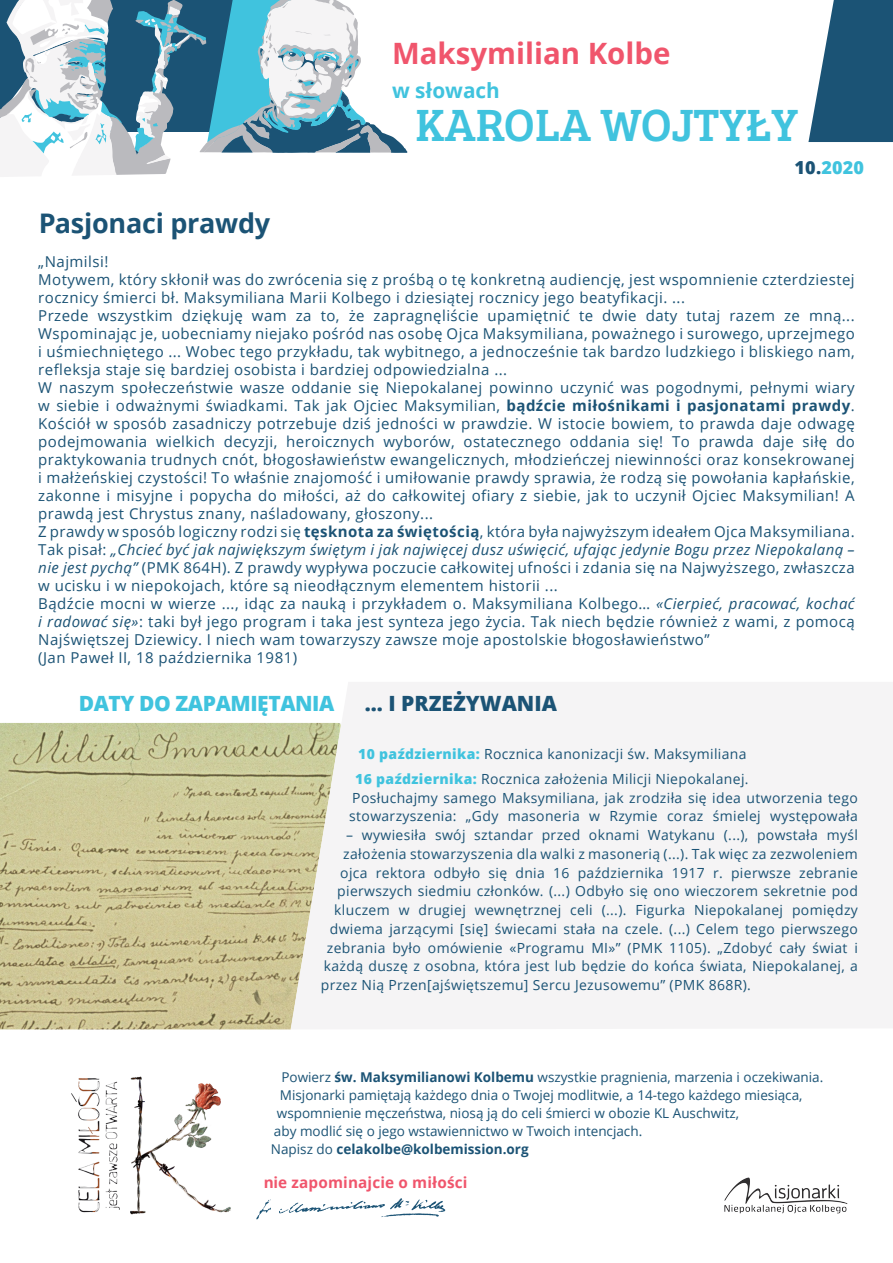
<style>
.page{position:relative;width:893px;height:1263px;background:#fff}
.page>*{position:absolute;margin:0;border:0;box-sizing:border-box;transform-origin:0 0}
.t1{font:46.65px "Bree Serif";color:#40c3de}
.t2{font:700 29.4px "Open Sans";color:#f0556c}
.t3{font:700 27px "Open Sans";letter-spacing:-.01em;color:#1b5375}
.t4{font:800 21px "Open Sans";letter-spacing:-.02em;color:#40c3de}
.t5{font:800 21px "Open Sans";color:#1b5375}
.t6{font:700 20.7px "Open Sans";color:#40c3de}
.t7{font:800 18px "Open Sans";letter-spacing:.01em;color:#40c3de}
.t8{font:700 15.3px "Open Sans";letter-spacing:.01em;color:#f0556c}
.t9{font:15px/18px "Open Sans";letter-spacing:.03em;color:#1b5375}
.t10{font:13.95px/24.8px "Open Sans";letter-spacing:.025em;color:#1b5375}
.t11{font:13.5px "Open Sans";color:#1b5375}
.t12{font:700 13.5px "Open Sans";color:#1b5375}
.s1{color:#1b5375}
.s2{font-weight:700}
.s3{font-style:italic}
.s4{font-weight:800;color:#40c3de}
.s5{font-weight:400}
</style>
<div class="page">
<img style="left:0;top:723px;width:291px;height:306px">
<div style="left:291px;top:682px;width:602px;height:347px;background:#f5f4f5"></div>
<svg style="left:808px;top:0;width:85px;height:142px;background:#3e6d8a"></svg>
<img style="left:724px;top:1177px;width:124px;height:37px">
<img style="left:256px;top:1198px;width:190px;height:22px">
<img style="left:72px;top:1076px;width:159px;height:139px">
<svg style="left:0;top:0;width:407px;height:177px"></svg>
<h2 class="t2" style="left:392px;top:32px;width:280px">Maksymilian Kolbe</h2>
<h3 class="t6" style="left:392px;top:76px;width:109px">w słowach</h3>
<h1 class="t1" style="left:415px;top:91px;width:384px">KAROLA WOJTYŁY</h1>
<h3 class="t3" style="left:38px;top:204px;width:233px">Pasjonaci prawdy</h3>
<p class="t7" style="left:794px;top:153px;width:71px"><span class="s1">10.</span>2020</p>
<p class="t9" style="left:38px;top:252px;width:818px">„Najmilsi!<br>Motywem, który skłonił was do zwrócenia się z prośbą o tę konkretną audiencję, jest wspomnienie czterdziestej rocznicy śmierci bł. Maksymiliana Marii Kolbego i dziesiątej rocznicy jego beatyfikacji. ...<br>Przede wszystkim dziękuję wam za to, że zapragnęliście upamiętnić te dwie daty tutaj razem ze mną...<br>Wspominając je, uobecniamy niejako pośród nas osobę Ojca Maksymiliana, poważnego i surowego, uprzejmego i uśmiechniętego ... Wobec tego przykładu, tak wybitnego, a jednocześnie tak bardzo ludzkiego i bliskiego nam, refleksja staje się bardziej osobista i bardziej odpowiedzialna ...<br>W naszym społeczeństwie wasze oddanie się Niepokalanej powinno uczynić was pogodnymi, pełnymi wiary w siebie i odważnymi świadkami. Tak jak Ojciec Maksymilian, <span class="s2">bądźcie miłośnikami i pasjonatami prawdy</span>.<br>Kościół w sposób zasadniczy potrzebuje dziś jedności w prawdzie. W istocie bowiem, to prawda daje odwagę podejmowania wielkich decyzji, heroicznych wyborów, ostatecznego oddania się! To prawda daje siłę do praktykowania trudnych cnót, błogosławieństw ewangelicznych, młodzieńczej niewinności oraz konsekrowanej i małżeńskiej czystości! To właśnie znajomość i umiłowanie prawdy sprawia, że rodzą się powołania kapłańskie, zakonne i misyjne i popycha do miłości, aż do całkowitej ofiary z siebie, jak to uczynił Ojciec Maksymilian! A prawdą jest Chrystus znany, naśladowany, głoszony...<br>Z prawdy w sposób logiczny rodzi się <span class="s2">tęsknota za świętością</span>, która była najwyższym ideałem Ojca Maksymiliana.<br>Tak pisał: <span class="s3">„Chcieć być jak największym świętym i jak najwięcej dusz uświęcić, ufając jedynie Bogu przez Niepokalaną – nie jest pychą”</span> (PMK 864H). Z prawdy wypływa poczucie całkowitej ufności i zdania się na Najwyższego, zwłaszcza w ucisku i w niepokojach, które są nieodłącznym elementem historii ...<br>Bądźcie mocni w wierze ..., idąc za nauką i przykładem o. Maksymiliana Kolbego… <span class="s3">«Cierpieć, pracować, kochać i radować się»</span>: taki był jego program i taka jest synteza jego życia. Tak niech będzie również z wami, z pomocą Najświętszej Dziewicy. I niech wam towarzyszy zawsze moje apostolskie błogosławieństwo”<br>(Jan Paweł II, 18 października 1981)</p>
<h3 class="t4" style="left:79px;top:687px;width:257px">DATY DO ZAPAMIĘTANIA</h3>
<h3 class="t5" style="left:365px;top:687px;width:194px">... I PRZEŻYWANIA</h3>
<p class="t10" style="left:355px;top:741px;width:395px"><span class="s4">10 października:</span> Rocznica kanonizacji św. Maksymiliana<br><span class="s4">16 października:</span> Rocznica założenia Milicji Niepokalanej.</p>
<p class="t10" style="left:349px;top:788px;width:510px;line-height:18.8px">Posłuchajmy samego Maksymiliana, jak zrodziła się idea utworzenia tego stowarzyszenia: „Gdy masoneria w Rzymie coraz śmielej występowała</p>
<p class="t10" style="left:346px;top:822px;width:513px">– wywiesiła swój sztandar przed oknami Watykanu (...), powstała myśl</p>
<p class="t10" style="left:343px;top:841px;width:516px">założenia stowarzyszenia dla walki z masonerią (...). Tak więc za zezwoleniem</p>
<p class="t10" style="left:340px;top:860px;width:519px">ojca rektora odbyło się dnia 16 października 1917 r. pierwsze zebranie</p>
<p class="t10" style="left:337px;top:878px;width:522px">pierwszych siedmiu członków. (...) Odbyło się ono wieczorem sekretnie pod</p>
<p class="t10" style="left:334px;top:897px;width:525px">kluczem w drugiej wewnętrznej celi (...). Figurka Niepokalanej pomiędzy</p>
<p class="t10" style="left:330px;top:916px;width:530px">dwiema jarzącymi [się] świecami stała na czele. (...) Celem tego pierwszego</p>
<p class="t10" style="left:327px;top:935px;width:533px">zebrania było omówienie «Programu MI»” (PMK 1105). „Zdobyć cały świat i</p>
<p class="t10" style="left:324px;top:953px;width:536px">każdą duszę z osobna, która jest lub będzie do końca świata, Niepokalanej, a</p>
<p class="t10" style="left:321px;top:972px;width:432px">przez Nią Przen[ajświętszemu] Sercu Jezusowemu” (PMK 868R).</p>
<p class="t11" style="left:281px;top:1068px;width:543px">Powierz <span class="s2">św. Maksymilianowi Kolbemu</span> wszystkie pragnienia, marzenia i oczekiwania.</p>
<p class="t11" style="left:280px;top:1086px;width:524px">Misjonarki pamiętają każdego dnia o Twojej modlitwie, a 14-tego każdego miesiąca,</p>
<p class="t11" style="left:277px;top:1104px;width:464px">wspomnienie męczeństwa, niosą ją do celi śmierci w obozie KL Auschwitz,</p>
<p class="t11" style="left:274px;top:1122px;width:370px">aby modlić się o jego wstawiennictwo w Twoich intencjach.</p>
<p class="t12" style="left:271px;top:1139px;width:259px"><span class="s5">Napisz do</span> celakolbe@kolbemission.org</p>
<p class="t8" style="left:263px;top:1172px;width:206px">nie zapominajcie o miłości</p>
</div>
